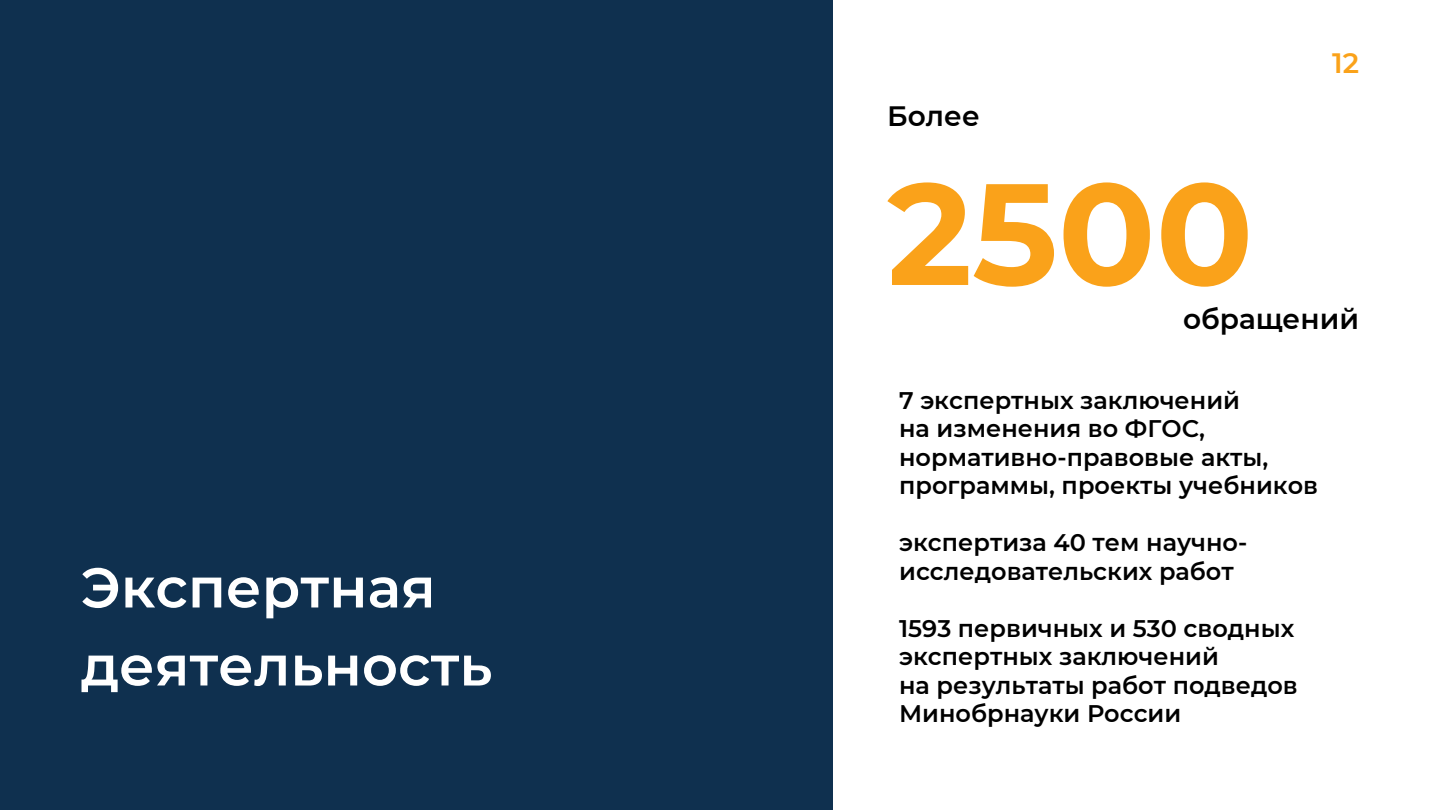
<style>
.page{position:relative;width:1440px;height:810px;background:#0f304f}
.page>*{position:absolute;margin:0;border:0;box-sizing:border-box;transform-origin:0 0}
.t1{font:700 144px "Montserrat";color:#faa21a}
.t2{font:600 56px/78px "Montserrat";color:#fff}
.t3{font:600 28px "Montserrat";color:#000}
.t4{font:600 28px "Montserrat";color:#faa21a}
.t5{font:600 24px/28.5px "Montserrat";color:#000}
</style>
<div class="page">
<div style="left:833px;top:0;width:607px;height:810px;background:#fff"></div>
<h2 class="t2" style="left:81px;top:548px;width:413px">Экспертная деятельность</h2>
<p class="t3" style="left:887px;top:99px;width:94px">Более</p>
<p class="t4" style="left:1332px;top:46px;width:28px">12</p>
<h1 class="t1" style="left:887px;top:146px;width:368px">2500</h1>
<p class="t3" style="left:1183px;top:302px;width:177px">обращений</p>
<p class="t5" style="left:899px;top:386px;width:420px">7 экспертных заключений<br>на изменения во ФГОС, нормативно-правовые акты, программы, проекты учебников</p>
<p class="t5" style="left:899px;top:528px;width:350px">экспертиза 40 тем научно&shy;исследовательских работ</p>
<p class="t5" style="left:899px;top:614px;width:400px">1593 первичных и 530 сводных экспертных заключений<br>на результаты работ подведов<br>Минобрнауки России</p>
</div>
